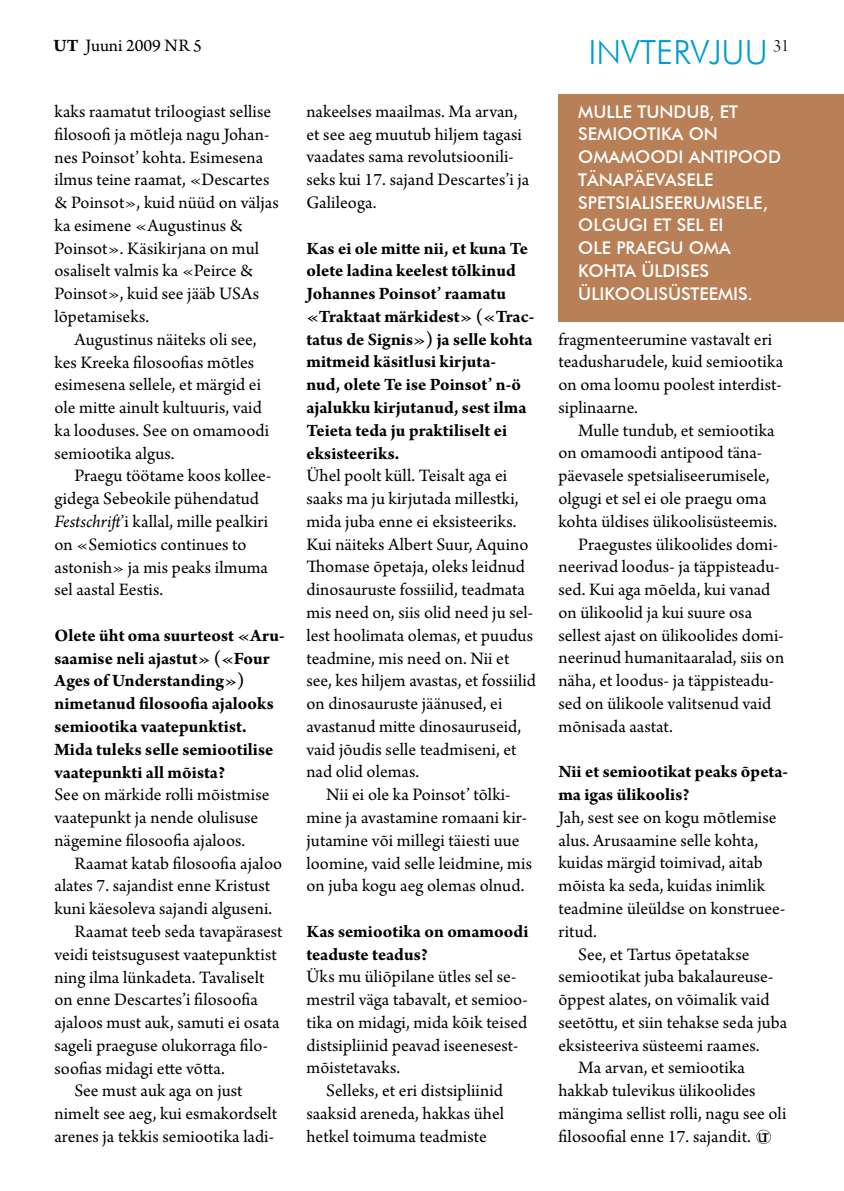
<style>
.page{position:relative;width:844px;height:1191px;background:#fff}
.page>*{position:absolute;margin:0;border:0;box-sizing:border-box;transform-origin:0 0}
.t1{font:300 33.25px "Futura BT";color:#009bd0}
.t2{font:18.38px/22.8px "Arno Pro";letter-spacing:.005em;color:#000}
.t3{font:700 18.38px/22.8px "Arno Pro";letter-spacing:.005em;color:#000}
.t4{font:18.38px "Arno Pro Light Display";color:#000}
.t5{font:500 17.5px/22.8px "Futura BT";color:#fff}
.t6{font:13.12px "Friz Quadrata Std";color:#000}
.s1{font-weight:700}
.s2{font-style:italic}
</style>
<div class="page">
<div style="left:558px;top:94px;width:285px;height:228px;background:#b98057"></div>
<svg style="left:756px;top:1129px;width:14px;height:15px"></svg>
<h1 class="t1" style="left:588px;top:32px;width:181px">INVTERVJUU</h1>
<p class="t2" style="left:53px;top:35px;width:150px"><span class="s1">UT</span> Juuni 2009 nr 5</p>
<p class="t4" style="left:772px;top:36px;width:18px">31</p>
<p class="t2" style="left:54px;top:101px;width:226px">kaks raamatut triloogiast sellise filosoofi ja mõtleja nagu Johan&shy;nes Poinsot’ kohta. Esimesena ilmus teine raamat, «Descartes &amp; Poinsot», kuid nüüd on väljas ka esimene «Augustinus &amp;<br>Poinsot». Käsikirjana on mul osaliselt valmis ka «Peirce &amp;<br>Poinsot», kuid see jääb USAs lõpetamiseks.</p>
<p class="t2" style="left:54px;top:329px;width:216px;text-indent:20px">Augustinus näiteks oli see, kes Kreeka filosoofias mõtles esimesena sellele, et märgid ei ole mitte ainult kultuuris, vaid ka looduses. See on omamoodi semiootika algus.</p>
<p class="t2" style="left:54px;top:465px;width:218px;text-indent:20px">Praegu töötame koos kollee&shy;gidega Sebeokile pühendatud<br><span class="s2">Festschrift</span>’i kallal, mille pealkiri on «Semiotics continues to astonish» ja mis peaks ilmuma sel aastal Eestis.</p>
<p class="t3" style="left:54px;top:625px;width:232px">Olete üht oma suurteost «Aru&shy;saamise neli ajastut» («Four<br>Ages of Understanding») nimetanud filosoofia ajalooks semiootika vaatepunktist.<br>Mida tuleks selle semiootilise vaatepunkti all mõista?</p>
<p class="t2" style="left:54px;top:784px;width:216px">See on märkide rolli mõistmise vaatepunkt ja nende olulisuse nägemine filosoofia ajaloos.</p>
<p class="t2" style="left:74px;top:852px;width:209px">Raamat katab filosoofia ajaloo</p>
<p class="t2" style="left:54px;top:875px;width:217px">alates 7. sajandist enne Kristust</p>
<p class="t2" style="left:54px;top:898px;width:219px">kuni käesoleva sajandi alguseni.</p>
<p class="t2" style="left:74px;top:921px;width:210px">Raamat teeb seda tavapärasest</p>
<p class="t2" style="left:54px;top:943px;width:224px">veidi teistsugusest vaatepunktist</p>
<p class="t2" style="left:54px;top:966px;width:211px">ning ilma lünkadeta. Tavaliselt</p>
<p class="t2" style="left:54px;top:989px;width:205px">on enne Descartes’i filosoofia</p>
<p class="t2" style="left:54px;top:1012px;width:226px">ajaloos must auk, samuti ei osata</p>
<p class="t2" style="left:54px;top:1035px;width:215px">sageli praeguse olukorraga filo-</p>
<p class="t2" style="left:54px;top:1057px;width:172px">soofias midagi ette võtta.</p>
<p class="t2" style="left:74px;top:1080px;width:170px">See must auk aga on just</p>
<p class="t2" style="left:54px;top:1103px;width:224px">nimelt see aeg, kui esmakordselt</p>
<p class="t2" style="left:54px;top:1126px;width:221px">arenes ja tekkis semiootika ladi-</p>
<p class="t2" style="left:306px;top:101px;width:224px">nakeelses maailmas. Ma arvan, et see aeg muutub hiljem tagasi vaadates sama revolutsioonili&shy;seks kui 17. sajand Descartes’i ja<br>Galileoga.</p>
<p class="t3" style="left:306px;top:238px;width:229px">Kas ei ole mitte nii, et kuna Te olete ladina keelest tõlkinud<br>Johannes Poinsot’ raamatu «Traktaat märkidest» («Trac&shy;tatus de Signis») ja selle kohta mitmeid käsitlusi kirjuta&shy;nud, olete Te ise Poinsot’ n-ö ajalukku kirjutanud, sest ilma<br>Teieta teda ju praktiliselt ei eksisteeriks.</p>
<p class="t2" style="left:306px;top:465px;width:231px">Ühel poolt küll. Teisalt aga ei saaks ma ju kirjutada millestki, mida juba enne ei eksisteeriks.<br>Kui näiteks Albert Suur, Aquino<br>Thomase õpetaja, oleks leidnud dinosauruste fossiilid, teadmata mis need on, siis olid need ju sel&shy;lest hoolimata olemas, et puudus teadmine, mis need on. Nii et see, kes hiljem avastas, et fossiilid on dinosauruste jäänused, ei avastanud mitte dinosauruseid, vaid jõudis selle teadmiseni, et nad olid olemas.</p>
<p class="t2" style="left:306px;top:784px;width:227px;text-indent:20px">Nii ei ole ka Poinsot’ tõlki&shy;mine ja avastamine romaani kir&shy;jutamine või millegi täiesti uue loomine, vaid selle leidmine, mis on juba kogu aeg olemas olnud.</p>
<p class="t3" style="left:306px;top:921px;width:223px">Kas semiootika on omamoodi teaduste teadus?</p>
<p class="t2" style="left:306px;top:966px;width:223px">Üks mu üliõpilane ütles sel se&shy;mestril väga tabavalt, et semioo&shy;tika on midagi, mida kõik teised distsipliinid peavad iseenesest&shy;mõistetavaks.</p>
<p class="t2" style="left:306px;top:1080px;width:199px;text-align:justify;text-indent:20px">Selleks, et eri distsipliinid saaksid areneda, hakkas ühel hetkel toimuma teadmiste</p>
<p class="t5" style="left:578px;top:100px;width:204px">MULLE TUNDUB, ET<br>SEMIOOTIKA ON<br>OMAMOODI ANTIPOOD<br>TÄNAPÄEVASELE<br>SPETSIALISEERUMISELE,<br>OLGUGI ET SEL EI<br>OLE PRAEGU OMA<br>KOHTA Ü LDISES<br>Ü LIKOOLISÜST</p>
<p class="t5" style="left:699px;top:282px;width:55px">EEMIS.</p>
<p class="t2" style="left:558px;top:329px;width:226px">fragmenteerumine vastavalt eri teadusharudele, kuid semiootika on oma loomu poolest interdist&shy;siplinaarne.</p>
<p class="t2" style="left:578px;top:420px;width:198px">Mulle tundub, et semiootika</p>
<p class="t2" style="left:558px;top:442px;width:205px">on omamoodi antipood täna-</p>
<p class="t2" style="left:558px;top:465px;width:212px">päevasele spetsialiseerumisele,</p>
<p class="t2" style="left:558px;top:488px;width:209px">olgugi et sel ei ole praegu oma</p>
<p class="t2" style="left:558px;top:511px;width:220px">kohta üldises ülikoolisüsteemis.</p>
<p class="t2" style="left:578px;top:533px;width:201px">Praegustes ülikoolides domi-</p>
<p class="t2" style="left:558px;top:556px;width:223px">neerivad loodus- ja täppisteadu-</p>
<p class="t2" style="left:558px;top:579px;width:213px">sed. Kui aga mõelda, kui vanad</p>
<p class="t2" style="left:558px;top:602px;width:195px">on ülikoolid ja kui suure osa</p>
<p class="t2" style="left:558px;top:625px;width:227px">sellest ajast on ülikoolides domi-</p>
<p class="t2" style="left:558px;top:647px;width:227px">neerinud humanitaaralad, siis on</p>
<p class="t2" style="left:558px;top:670px;width:217px">näha, et loodus- ja täppisteadu-</p>
<p class="t2" style="left:558px;top:693px;width:214px">sed on ülikoole valitsenud vaid</p>
<p class="t2" style="left:558px;top:716px;width:116px">mõnisada aastat.</p>
<p class="t3" style="left:558px;top:761px;width:231px">Nii et semiootikat peaks õpeta&shy;ma igas ülikoolis?</p>
<p class="t2" style="left:558px;top:807px;width:219px">Jah, sest see on kogu mõtlemise</p>
<p class="t2" style="left:558px;top:829px;width:201px">alus. Arusaamine selle kohta,</p>
<p class="t2" style="left:558px;top:852px;width:206px">kuidas märgid toimivad, aitab</p>
<p class="t2" style="left:558px;top:875px;width:208px">mõista ka seda, kuidas inimlik</p>
<p class="t2" style="left:558px;top:898px;width:228px">teadmine üleüldse on konstruee-</p>
<p class="t2" style="left:558px;top:920px;width:40px">ritud.</p>
<p class="t2" style="left:578px;top:943px;width:173px">See, et Tartus õpetatakse</p>
<p class="t2" style="left:558px;top:966px;width:216px">semiootikat juba bakalaureuse-</p>
<p class="t2" style="left:558px;top:989px;width:213px">õppest alates, on võimalik vaid</p>
<p class="t2" style="left:558px;top:1012px;width:230px">seetõttu, et siin tehakse seda juba</p>
<p class="t2" style="left:558px;top:1034px;width:202px">eksisteeriva süsteemi raames.</p>
<p class="t2" style="left:578px;top:1057px;width:168px">Ma arvan, et semiootika</p>
<p class="t2" style="left:558px;top:1080px;width:199px">hakkab tulevikus ülikoolides</p>
<p class="t2" style="left:558px;top:1103px;width:229px">mängima sellist rolli, nagu see oli</p>
<p class="t2" style="left:558px;top:1125px;width:194px">filosoofial enne 17. sajandit.</p>
<p class="t6" style="left:758px;top:1130px;width:12px">UT</p>
</div>
